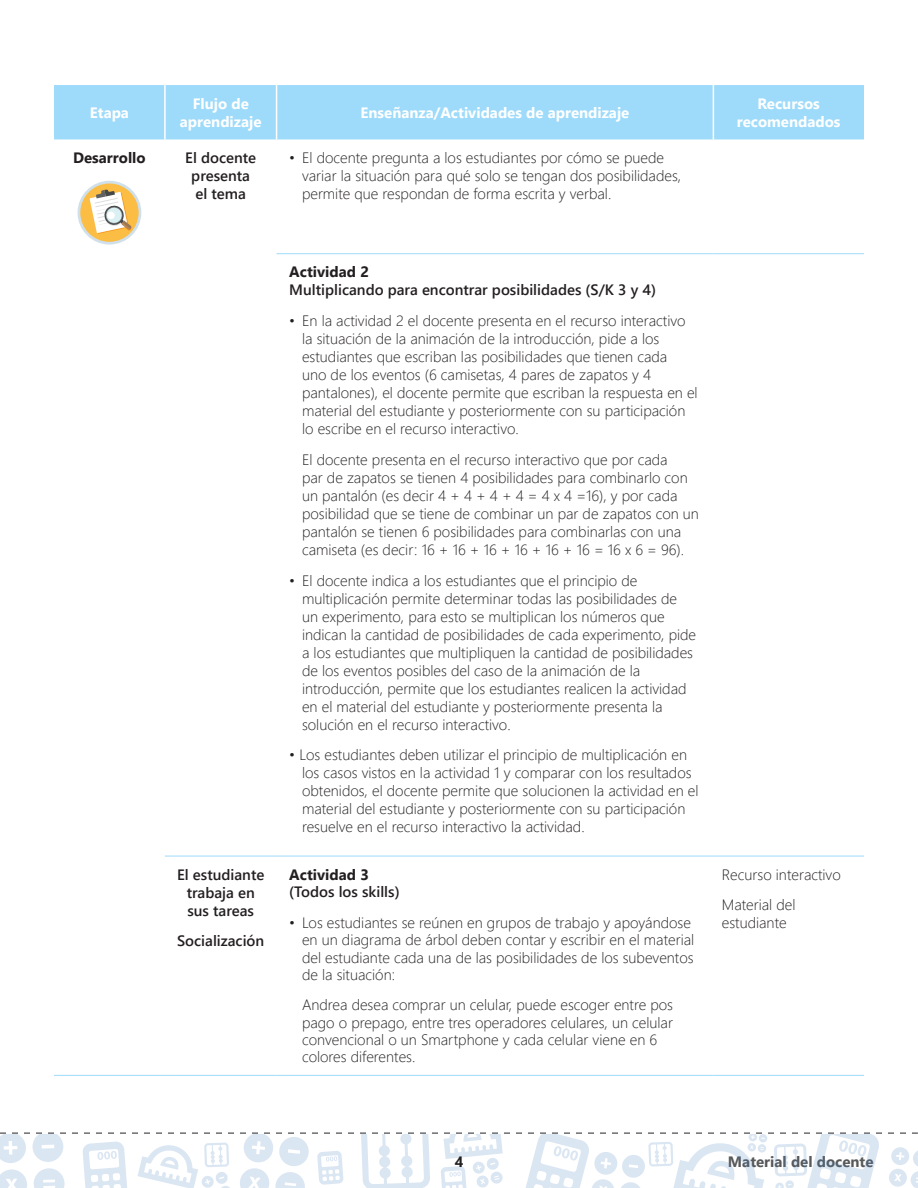
<style>
.page{position:relative;width:918px;height:1188px;background:#fff}
.page>*{position:absolute;margin:0;border:0;box-sizing:border-box;transform-origin:0 0}
.t1{font:300 15px/18px "Segoe UI";color:#231f20}
.t2{font:600 15px/18px "Segoe UI";color:#231f20;text-align:center}
.t3{font:700 15px/18px "Segoe UI";color:#fff;text-align:center}
.t4{font:700 15px "Segoe UI";color:#231f20}
.t5{font:700 15px "Segoe UI";color:#57585a}
</style>
<div class="page">
<svg style="left:0;top:1132px;width:918px;height:56px"></svg>
<div style="left:54px;top:85px;width:810px;height:54px;background:#9edbfa"></div>
<hr style="left:164px;top:85px;width:2px;height:54px;background:#fff">
<hr style="left:276px;top:85px;width:1px;height:54px;background:#fff">
<hr style="left:713px;top:85px;width:1px;height:54px;background:#fff">
<hr style="left:54px;top:1075px;width:111px;height:1px;background:#9edbfa">
<hr style="left:165px;top:1075px;width:112px;height:1px;background:#9edbfa">
<hr style="left:277px;top:1075px;width:436px;height:1px;background:#9edbfa">
<hr style="left:713px;top:1075px;width:151px;height:1px;background:#9edbfa">
<hr style="left:277px;top:253px;width:436px;height:1px;background:#9edbfa">
<hr style="left:713px;top:253px;width:151px;height:1px;background:#9edbfa">
<hr style="left:277px;top:856px;width:436px;height:1px;background:#9edbfa">
<hr style="left:713px;top:856px;width:151px;height:1px;background:#9edbfa">
<hr style="left:165px;top:856px;width:112px;height:1px;background:#9edbfa">
<svg style="left:78px;top:181px;width:63px;height:64px"></svg>
<div style="left:80px;top:184px;width:59px;height:58px;background:#fbbd43;border-radius:50%"></div>
<svg style="left:90px;top:189px;width:42px;height:45px"></svg>
<p class="t3" style="left:90px;top:103px;width:41px">Etapa</p>
<p class="t3" style="left:180px;top:94px;width:83px">Flujo de aprendizaje</p>
<p class="t3" style="left:361px;top:103px;width:270px">Enseñanza/Actividades de aprendizaje</p>
<p class="t3" style="left:737px;top:94px;width:105px">Recursos recomendados</p>
<p class="t4" style="left:73px;top:145px;width:74px">Desarrollo</p>
<p class="t2" style="left:185px;top:148px;width:72px">El docente presenta el tema</p>
<p class="t1" style="left:302px;top:148px;width:381px;text-indent:-13px">• El docente pregunta a los estudiantes por cómo se puede variar la situación para qué solo se tengan dos posibilidades, permite que respondan de forma escrita y verbal.</p>
<p class="t2" style="left:177px;top:865px;width:89px">El estudiante trabaja en sus tareas</p>
<p class="t2" style="left:177px;top:932px;width:89px">Socialización</p>
<p class="t4" style="left:289px;top:260px;width:81px">Actividad 2</p>
<p class="t2" style="left:289px;top:281px;width:368px">Multiplicando para encontrar posibilidades (S/K 3 y 4)</p>
<p class="t1" style="left:302px;top:311px;width:397px;text-indent:-13px">• En la actividad 2 el docente presenta en el recurso interactivo la situación de la animación de la introducción, pide a los estudiantes que escriban las posibilidades que tienen cada<br>uno de los eventos (6 camisetas, 4 pares de zapatos y 4 pantalones), el docente permite que escriban la respuesta en el material del estudiante y posteriormente con su participación lo escribe en el recurso interactivo.</p>
<p class="t1" style="left:302px;top:450px;width:398px">El docente presenta en el recurso interactivo que por cada<br>par de zapatos se tienen 4 posibilidades para combinarlo con un pantalón (es decir 4 + 4 + 4 + 4 = 4 x 4 =16), y por cada posibilidad que se tiene de combinar un par de zapatos con un pantalón se tienen 6 posibilidades para combinarlas con una camiseta (es decir: 16 + 16 + 16 + 16 + 16 + 16 = 16 x 6 = 96).</p>
<p class="t1" style="left:302px;top:571px;width:396px;text-indent:-13px">• El docente indica a los estudiantes que el principio de multiplicación permite determinar todas las posibilidades de un experimento, para esto se multiplican los números que indican la cantidad de posibilidades de cada experimento, pide a los estudiantes que multipliquen la cantidad de posibilidades de los eventos posibles del caso de la animación de la introducción, permite que los estudiantes realicen la actividad en el material del estudiante y posteriormente presenta la solución en el recurso interactivo.</p>
<p class="t1" style="left:302px;top:745px;width:398px;text-indent:-13px">• Los estudiantes deben utilizar el principio de multiplicación en los casos vistos en la actividad 1 y comparar con los resultados obtenidos, el docente permite que solucionen la actividad en el material del estudiante y posteriormente con su participación resuelve en el recurso interactivo la actividad.</p>
<p class="t4" style="left:289px;top:862px;width:81px">Actividad 3</p>
<p class="t2" style="left:289px;top:883px;width:112px">(Todos los skills)</p>
<p class="t1" style="left:302px;top:913px;width:394px;line-height:17.4px;text-indent:-13px">• Los estudiantes se reúnen en grupos de trabajo y apoyándose en un diagrama de árbol deben contar y escribir en el material del estudiante cada una de las posibilidades de los subeventos de la situación:</p>
<p class="t1" style="left:302px;top:996px;width:372px;line-height:17.4px">Andrea desea comprar un celular, puede escoger entre pos pago o prepago, entre tres operadores celulares, un celular convencional o un Smartphone y cada celular viene en 6 colores diferentes.</p>
<p class="t1" style="left:722px;top:858px;width:120px;line-height:30.8px">Recurso interactivo<br>Material del</p>
<p class="t1" style="left:722px;top:913px;width:66px">estudiante</p>
<p class="t4" style="left:455px;top:1150px;width:10px">4</p>
<p class="t5" style="left:728px;top:1149px;width:147px">Material del docente</p>
</div>
